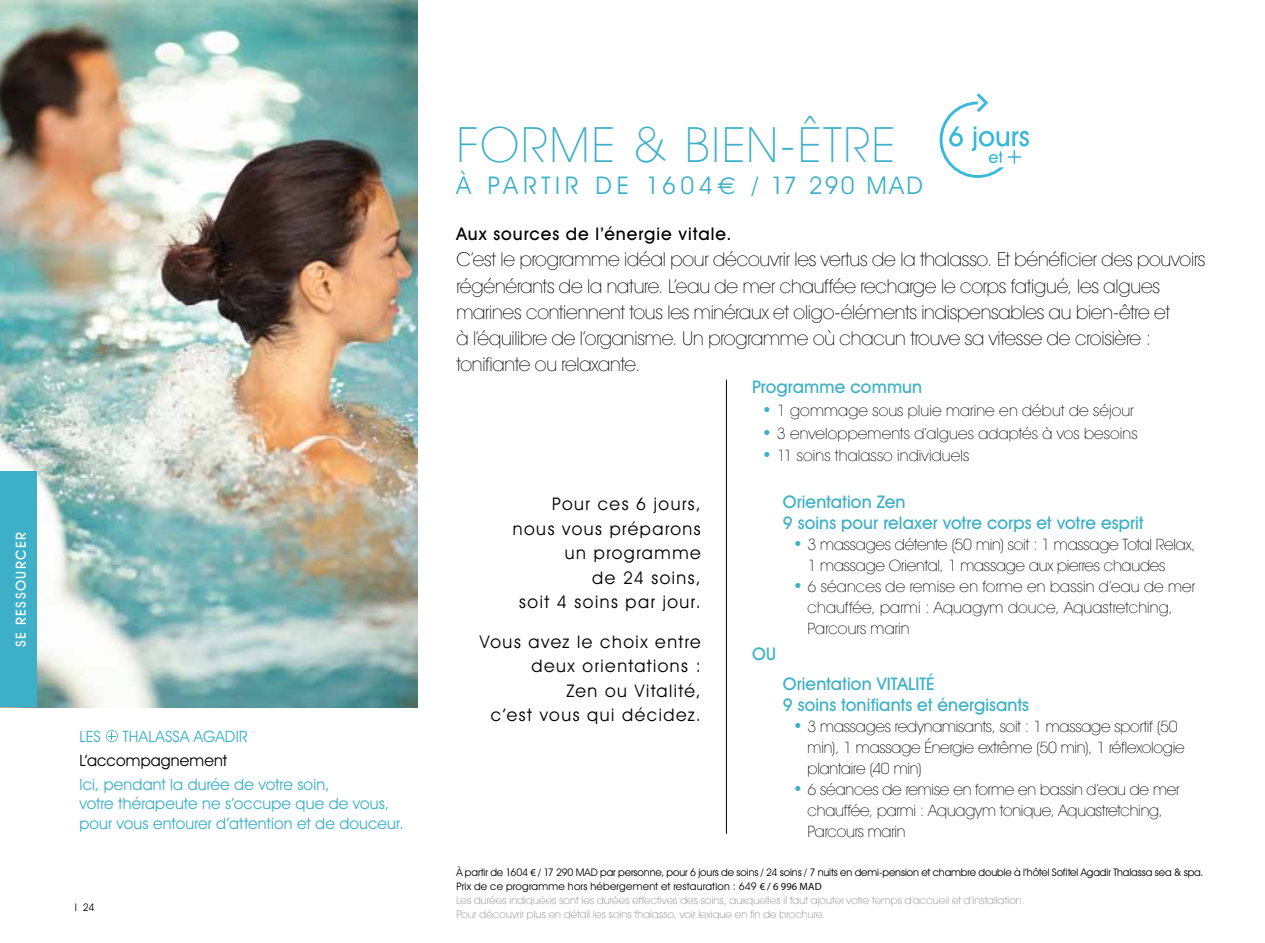
<style>
.page{position:relative;width:1265px;height:943px;background:#fff}
.page>*{position:absolute;margin:0;border:0;box-sizing:border-box;transform-origin:0 0}
.t1{font:200 49px "Avant Garde IT Cby BT";letter-spacing:.035em;color:#3db0c8}
.t2{font:24.5px "Avant Garde IT Cby BT";letter-spacing:.16em;color:#3db0c8}
.t3{font:200 19.25px/26.2px "Avant Garde IT Cby BT";letter-spacing:-.01em;color:#000}
.t4{font:17.5px/24.5px "Avant Garde IT Cby BT";letter-spacing:.085em;color:#000;text-align:right}
.t5{font:500 17.5px/21px "Avant Garde IT Cby BT";letter-spacing:.005em;color:#3db0c8}
.t6{font:500 17.5px "Avant Garde IT Cby BT";letter-spacing:.055em;color:#000}
.t7{font:200 15.75px/21px "Avant Garde IT Cby BT";letter-spacing:-.01em;color:#000}
.t8{font:200 15.75px/21px "Avant Garde IT Cby BT";letter-spacing:.01em;color:#000}
.t9{font:15.75px/19.2px "Avant Garde IT Cby BT";letter-spacing:.01em;color:#3db0c8}
.t10{font:15.75px "Avant Garde IT Cby BT";letter-spacing:.01em;color:#000}
.t11{font:500 14px "Avant Garde IT Cby BT";letter-spacing:.105em;color:#fff}
.t12{font:10.5px/14px "Avant Garde IT Cby BT";letter-spacing:-.005em;color:#000}
.s1{font-family:"Euro Sans"}
.s2{font-weight:500;font-size:17.5px;color:#3db0c8}
.s3{font-family:"Myriad Pro"}
.s4{font-weight:200;color:#706f6f}
</style>
<div class="page">
<img style="left:0;top:0;width:417px;height:707px">
<div style="left:0;top:471px;width:36px;height:236px;background:#3db0c8"></div>
<hr style="left:726px;top:379px;width:1px;height:454px;background:#000">
<svg style="left:106px;top:730px;width:12px;height:12px"></svg>
<svg style="left:940px;top:93px;width:89px;height:85px"></svg>
<h3 class="t11" style="left:12px;top:647px;width:117px;rotate:-90deg">SE RESSOURCER</h3>
<h3 class="t9" style="left:79px;top:726px;width:23px">LES</h3>
<h3 class="t9" style="left:123px;top:726px;width:127px">THALASSA AGADIR</h3>
<h3 class="t10" style="left:79px;top:750px;width:149px">L’accompagnement</h3>
<h3 class="t9" style="left:79px;top:774px;width:326px">Ici, pendant la durée de votre soin,<br>votre thérapeute ne s’occupe que de vous, pour vous entourer d’attention et de douceur.</h3>
<p class="t12" style="left:75px;top:900px;width:21px">I 24</p>
<h1 class="t1" style="left:456px;top:114px;width:441px">FORME &amp; BIEN-ÊTRE</h1>
<h2 class="t2" style="left:456px;top:170px;width:468px">À PARTIR DE 1604<span class="s1">€</span> / 17 290 MAD</h2>
<h3 class="t6" style="left:456px;top:223px;width:276px">Aux sources de l’énergie vitale.</h3>
<p class="t3" style="left:456px;top:246px;width:751px">C’est le programme idéal pour découvrir les vertus de la thalasso. Et bénéficier des pouvoirs régénérants de la nature. L’eau de mer chauffée recharge le corps fatigué, les algues marines contiennent tous les minéraux et oligo-éléments indispensables au bien-être et<br>à l’équilibre de l’organisme. Un programme où chacun trouve sa vitesse de croisière : tonifiante ou relaxante.</p>
<h3 class="t4" style="left:513px;top:492px;width:189px">Pour ces 6 jours, nous vous préparons un programme<br>de 24 soins,<br>soit 4 soins par jour.</h3>
<h3 class="t4" style="left:480px;top:629px;width:222px">Vous avez le choix entre deux orientations :<br>Zen ou Vitalité,<br>c’est vous qui décidez.</h3>
<h3 class="t5" style="left:752px;top:376px;width:172px">Programme commun</h3>
<h3 class="t8" style="left:762px;top:399px;width:373px"><span class="s2">•</span> 1 gommage sous pluie marine en début de séjour</h3>
<h3 class="t8" style="left:762px;top:422px;width:377px"><span class="s2">•</span> 3 enveloppements d’algues adaptés à vos besoins</h3>
<h3 class="t8" style="left:762px;top:445px;width:209px"><span class="s2">•</span> 11 soins thalasso individuels</h3>
<h3 class="t5" style="left:752px;top:643px;width:25px">OU</h3>
<h3 class="t5" style="left:783px;top:491px;width:362px">Orientation Zen<br>9 soins pour relaxer votre corps et votre esprit</h3>
<h3 class="t7" style="left:808px;top:534px;width:390px;text-indent:-15px"><span class="s2">•</span> 3 massages détente (50 min) soit : 1 massage Total Relax,<br>1 massage Oriental, 1 massage aux pierres chaudes</h3>
<h3 class="t8" style="left:808px;top:576px;width:389px;text-indent:-15px"><span class="s2">•</span> 6 séances de remise en forme en bassin d’eau de mer chauffée, parmi : Aquagym douce, Aquastretching,<br>Parcours marin</h3>
<h3 class="t5" style="left:783px;top:673px;width:248px">Orientation VITALITÉ<br>9 soins tonifiants et énergisants</h3>
<h3 class="t7" style="left:808px;top:715px;width:378px;text-indent:-15px"><span class="s2">•</span> 3 massages redynamisants, soit : 1 massage sportif (50 min), 1 massage Énergie extrême (50 min), 1 réflexologie plantaire (40 min)</h3>
<h3 class="t7" style="left:808px;top:778px;width:373px;text-indent:-15px"><span class="s2">•</span> 6 séances de remise en forme en bassin d’eau de mer chauffée, parmi : Aquagym tonique, Aquastretching,<br>Parcours marin</h3>
<p class="t12" style="left:456px;top:865px;width:749px">à partir de 1604 <span class="s3">€</span> / 17 290 MAD par personne, pour 6 jours de soins / 24 soins / 7 nuits en demi-pension et chambre double à l’hôtel Sofitel Agadir Thalassa sea &amp; spa.<br>Prix de ce programme hors hébergement et restauration : 649 <span class="s3">€ / 6 996 MAD<br></span><span class="s4">Les durées indiquées sont les durées effectives des soins, auxquelles il faut ajouter votre temps d’accueil et d’installation.<br>Pour découvrir plus en détail les soins thalasso, voir lexique en fin de brochure.</span></p>
</div>
